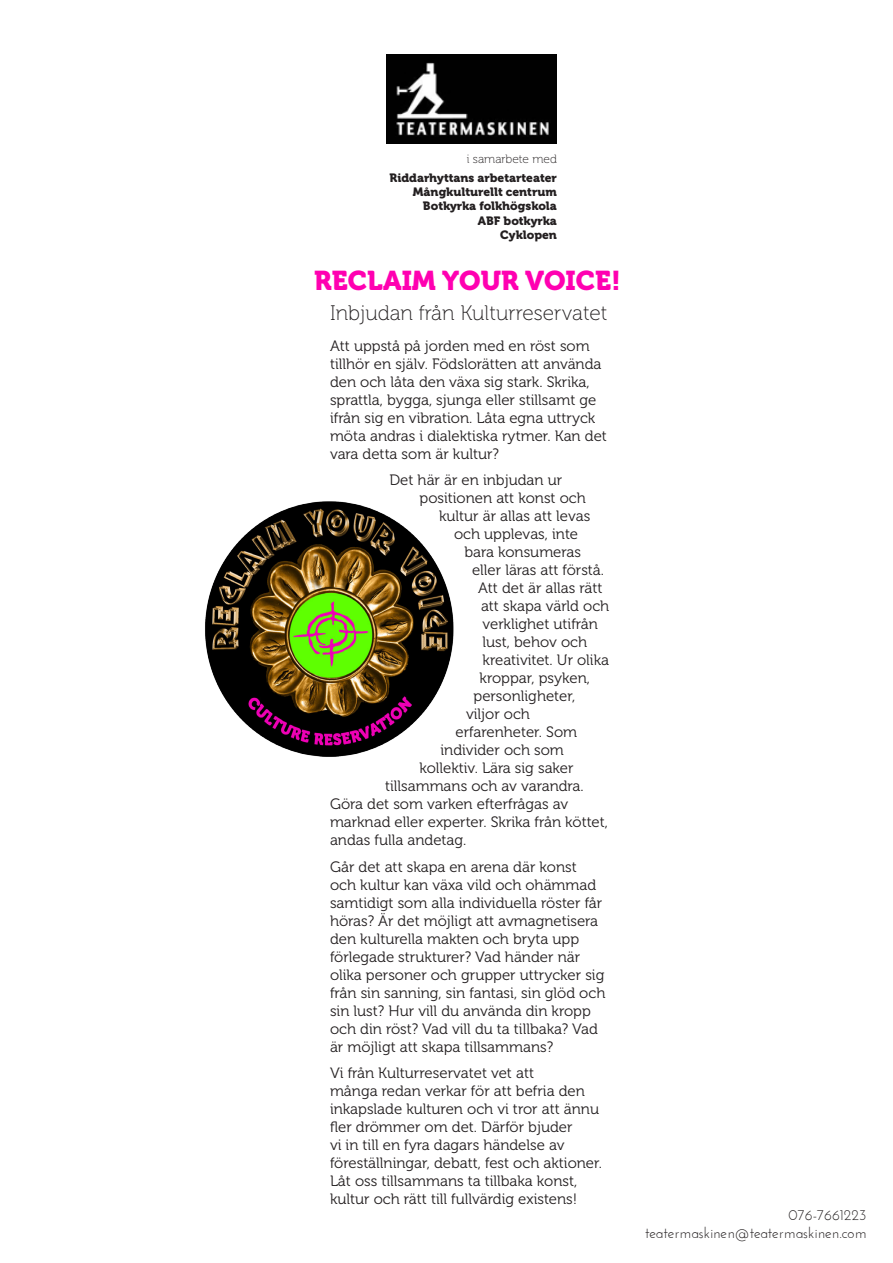
<style>
.page{position:relative;width:893px;height:1263px;background:#fff}
.page>*{position:absolute;margin:0;border:0;box-sizing:border-box;transform-origin:0 0}
.t1{font:27px "Museo 900";color:#ff00b1}
.t2{font:21px "Museo 100";color:#231f20}
.t3{font:15px/18px "Museo 300";color:#231f20}
.t4{font:15px "Josefin Sans";color:#231f20}
.t5{font:12px "Museo 900";color:#231f20}
.t6{font:12px "Museo 100";color:#231f20}
</style>
<div class="page">
<img style="left:205px;top:501px;width:249px;height:256px">
<img style="left:387px;top:54px;width:170px;height:89px">
<p class="t6" style="left:467px;top:153px;width:91px">i samarbete med</p>
<p class="t5" style="left:390px;top:171px;width:169px">Riddarhyttans arbetarteater</p>
<p class="t5" style="left:413px;top:185px;width:145px">Mångkulturellt centrum</p>
<p class="t5" style="left:423px;top:199px;width:135px">Botkyrka folkhögskola</p>
<p class="t5" style="left:478px;top:214px;width:81px">ABF botkyrka</p>
<p class="t5" style="left:500px;top:228px;width:58px">Cyklopen</p>
<p class="t1" style="left:314px;top:265px;width:308px">RECLAIM YOUR VOICE!</p>
<p class="t2" style="left:330px;top:301px;width:279px">Inbjudan från Kulturreservatet</p>
<p class="t3" style="left:330px;top:337px;width:278px">Att uppstå på jorden med en röst som tillhör en själv. Födslorätten att använda den och låta den växa sig stark. Skrika, sprattla, bygga, sjunga eller stillsamt ge ifrån sig en vibration. Låta egna uttryck möta andras i dialektiska rytmer. Kan det vara detta som är kultur?</p>
<p class="t3" style="left:389px;top:471px;width:174px">Det här är en inbjudan ur</p>
<p class="t3" style="left:419px;top:489px;width:168px">positionen att konst och</p>
<p class="t3" style="left:439px;top:507px;width:153px">kultur är allas att levas</p>
<p class="t3" style="left:454px;top:525px;width:126px">och upplevas, inte</p>
<p class="t3" style="left:464px;top:543px;width:118px">bara konsumeras</p>
<p class="t3" style="left:472px;top:561px;width:134px">eller läras att förstå.</p>
<p class="t3" style="left:478px;top:579px;width:126px">Att det är allas rätt</p>
<p class="t3" style="left:481px;top:597px;width:130px">att skapa värld och</p>
<p class="t3" style="left:482px;top:615px;width:117px">verklighet utifrån</p>
<p class="t3" style="left:482px;top:633px;width:106px">lust, behov och</p>
<p class="t3" style="left:482px;top:651px;width:128px">kreativitet. Ur olika</p>
<p class="t3" style="left:479px;top:669px;width:112px">kroppar, psyken,</p>
<p class="t3" style="left:473px;top:687px;width:103px">personligheter,</p>
<p class="t3" style="left:466px;top:705px;width:66px">viljor och</p>
<p class="t3" style="left:455px;top:723px;width:123px">erfarenheter. Som</p>
<p class="t3" style="left:440px;top:741px;width:125px">individer och som</p>
<p class="t3" style="left:419px;top:759px;width:156px">kollektiv. Lära sig saker</p>
<p class="t3" style="left:385px;top:777px;width:200px">tillsammans och av varandra.</p>
<p class="t3" style="left:330px;top:795px;width:240px">Göra det som varken efterfrågas av</p>
<p class="t3" style="left:330px;top:813px;width:280px">marknad eller experter. Skrika från köttet,</p>
<p class="t3" style="left:330px;top:831px;width:138px">andas fulla andetag.</p>
<p class="t3" style="left:330px;top:858px;width:277px">Går det att skapa en arena där konst och kultur kan växa vild och ohämmad samtidigt som alla individuella röster får höras? Är det möjligt att avmagnetisera den kulturella makten och bryta upp förlegade strukturer? Vad händer när olika personer och grupper uttrycker sig från sin sanning, sin fantasi, sin glöd och sin lust? Hur vill du använda din kropp och din röst? Vad vill du ta tillbaka? Vad är möjligt att skapa tillsammans?</p>
<p class="t3" style="left:330px;top:1064px;width:273px">Vi från Kulturreservatet vet att<br>många redan verkar för att befria den inkapslade kulturen och vi tror att ännu fler drömmer om det. Därför bjuder<br>vi in till en fyra dagars händelse av föreställningar, debatt, fest och aktioner.<br>Låt oss tillsammans ta tillbaka konst, kultur och rätt till fullvärdig existens!</p>
<p class="t4" style="left:789px;top:1206px;width:79px">076-7661223</p>
<p class="t4" style="left:645px;top:1224px;width:223px">teatermaskinen@teatermaskinen.com</p>
</div>
